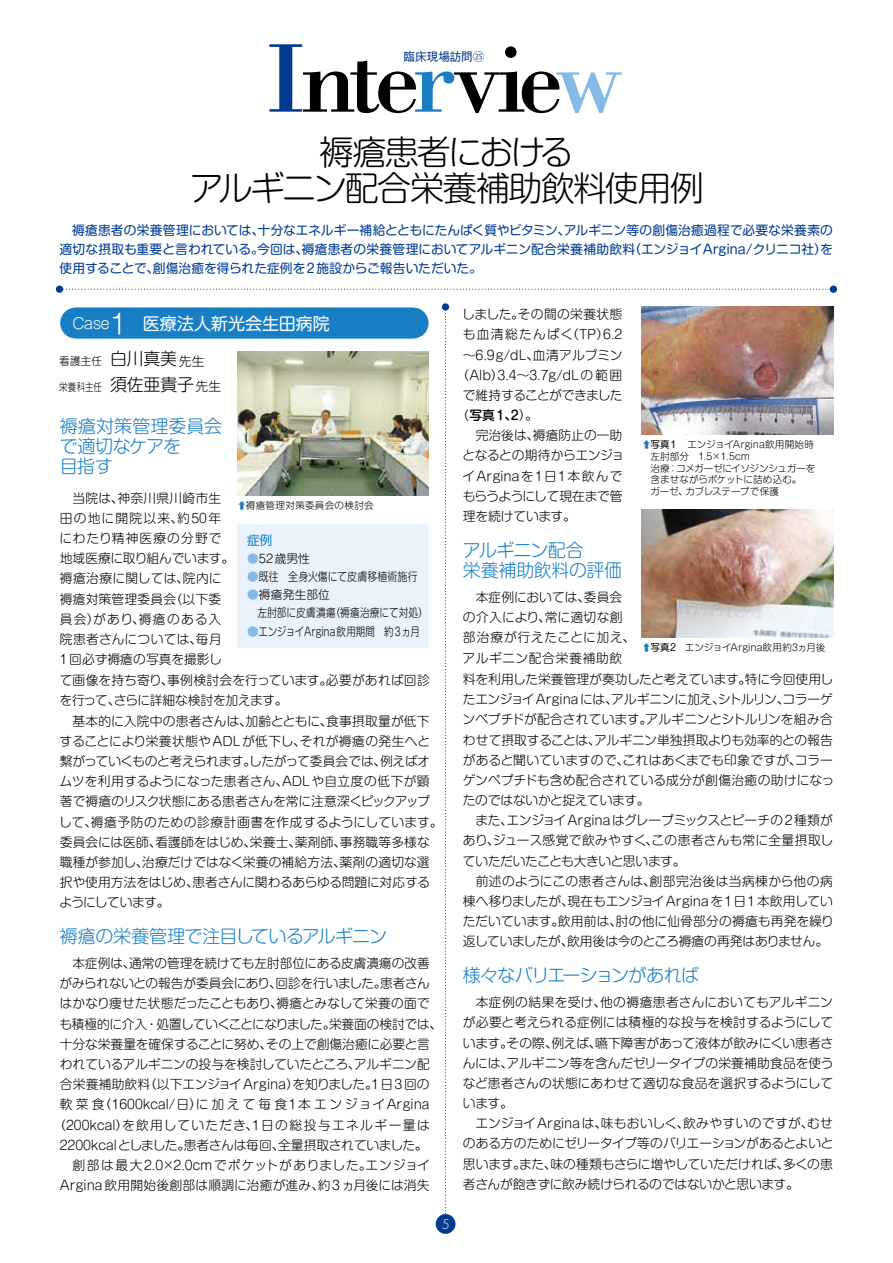
<style>
.page{position:relative;width:893px;height:1263px;background:#fff}
.page>*{position:absolute;margin:0;border:0;box-sizing:border-box;transform-origin:0 0}
.t1{font:300 34.05px/36.2px "Shin M Go Pr 6 N";letter-spacing:-.055em;color:#000;text-align:center}
.t2{font:300 18px/20.2px "Shin M Go Pr 6 N";letter-spacing:-.025em;color:#187fc4}
.t3{font:300 18px "Shin M Go Pr 6 N";letter-spacing:-.065em;color:#187fc4}
.t4{font:16.95px "Shin M Go Pr 6 N";color:#fff}
.t5{font:300 12.75px/20.2px "Shin M Go Pr 6 N";color:#000}
.t6{font:12.75px/19.2px "Shin M Go Pr 6 N";letter-spacing:-.01em;color:#003b90;text-align:justify}
.t7{font:300 12.75px/20.2px "Shin M Go Pr 6 N";letter-spacing:.02em;color:#000}
.t8{font:300 12.75px "Shin M Go Pr 6 N";letter-spacing:.1em;color:#000}
.t9{font:300 12.75px/20.2px "Shin M Go Pr 6 N";letter-spacing:.035em;color:#000}
.t10{font:300 12.75px "Shin M Go Pr 6 N";letter-spacing:-.025em;color:#000}
.t11{font:300 12.75px "Shin M Go Pr 6 N";letter-spacing:.07em;color:#000}
.t12{font:300 12.75px "Shin M Go Pr 6 N";letter-spacing:.03em;color:#000}
.t13{font:300 12.75px "Shin M Go Pr 6 N";letter-spacing:-.045em;color:#000}
.t14{font:300 12.75px "Shin M Go Pr 6 N";letter-spacing:-.03em;color:#000}
.t15{font:300 12.75px "Shin M Go Pr 6 N";letter-spacing:-.04em;color:#000}
.t16{font:300 12.75px "Shin M Go Pr 6 N";letter-spacing:-.02em;color:#000}
.t17{font:500 12.75px "Shin M Go Pr 6 N";color:#000}
.t18{font:12.75px "Shin M Go Pr 6 N";color:#187fc4}
.t19{font:300 12.75px "Futura Std";color:#fff}
.t20{font:300 11.7px/18px "Shin M Go Pr 6 N";letter-spacing:.005em;color:#000}
.t21{font:300 11.7px "Shin M Go Pr 6 N";letter-spacing:.005em;color:#000;scale:.81 1}
.t22{font:300 11.7px "Shin M Go Pr 6 N";letter-spacing:.005em;color:#000;scale:.85 1}
.t23{font:11.7px "Gothic MB101 Pr 6 N";letter-spacing:-.01em;color:#003b90}
.t24{font:300 10.65px "Shin M Go Pr 6 N";letter-spacing:.015em;color:#000;scale:.8 1}
.t25{font:300 10.65px "Shin M Go Pr 6 N";letter-spacing:.015em;color:#000}
.t26{font:300 9.6px/11.7px "Shin M Go Pr 6 N";color:#000}
.t27{font:300 9.6px "Shin M Go Pr 6 N";letter-spacing:.025em;color:#000}
.s1{font-family:"Koz Go Pr 6 N"}
.s2{font-weight:300;font-size:14.85px}
.s3{font-weight:300;font-size:26.4px}
.s4{font-size:16.95px}
.s5{font-size:12.75px}
.s6{font-family:"Koz Go Pr 6 N";font-weight:400;color:#187fc4}
.s7{color:#84bae5}
.s8{font-weight:300}
.s9{font-weight:400}
</style>
<div class="page">
<div style="left:436px;top:1214px;width:19px;height:20px;background:#003b90;border-radius:50%"></div>
<img style="left:237px;top:351px;width:191px;height:145px">
<img style="left:642px;top:307px;width:191px;height:127px">
<img style="left:642px;top:510px;width:191px;height:127px">
<svg style="left:63px;top:289px;width:767px;height:1px"></svg>
<div style="left:56px;top:286px;width:7px;height:7px;background:#003b90;border-radius:50%"></div>
<div style="left:830px;top:286px;width:7px;height:7px;background:#003b90;border-radius:50%"></div>
<div style="left:238px;top:525px;width:191px;height:123px;background:#eaf2fb"></div>
<svg style="left:445px;top:312px;width:1px;height:903px"></svg>
<div style="left:442px;top:303px;width:7px;height:8px;background:#003b90;border-radius:50%"></div>
<svg style="left:269px;top:44px;width:353px;height:69px"></svg>
<div style="left:60px;top:308px;width:369px;height:30px;background:#187fc4;border-radius:15px"></div>
<p class="t23" style="left:404px;top:47px;width:82px">臨床現場訪問<span class="s1">㉕</span></p>
<h1 class="t1" style="left:190px;top:132px;width:515px">褥瘡患者における<br>アルギニン配合栄養補助飲料使用例</h1>
<p class="t6" style="left:60px;top:220px;width:775px">　褥瘡患者の栄養管理においては、十分なエネルギー補給とともにたんぱく質やビタミン、アルギニン等の創傷治癒過程で必要な栄養素の適切な摂取も重要と言われている。今回は、褥瘡患者の栄養管理においてアルギニン配合栄養補助飲料（エンジョイArgina/クリニコ社）を使用することで、創傷治癒を得られた症例を2施設からご報告いただいた。</p>
<h3 class="t4" style="left:72px;top:310px;width:259px"><span class="s2">Case</span><span class="s3">1</span> 医療法人新光会生田病院</h3>
<p class="t25" style="left:59px;top:353px;width:147px">看護主任 <span class="s4">白川真美</span><span class="s5">先生</span></p>
<p class="t24" style="left:59px;top:378px;width:204px">栄養科主任 <span class="s4">須佐亜貴子</span><span class="s5">先生</span></p>
<h2 class="t2" style="left:60px;top:415px;width:164px">褥瘡対策管理委員会で適切なケアを<br>目指す</h2>
<p class="t7" style="left:59px;top:487px;width:176px;text-indent:13px">当院は、神奈川県川崎市生田の地に開院以来、約50年にわたり精神医療の分野で地域医療に取り組んでいます。褥瘡治療に関しては、院内に褥瘡対策管理委員会（以下委員会）があり、褥瘡のある入院患者さんについては、毎月<br>1回必ず褥瘡の写真を撮影し</p>
<p class="t27" style="left:237px;top:497px;width:138px"><span class="s6">⬆</span>褥瘡管理対策委員会の検討会</p>
<p class="t18" style="left:247px;top:530px;width:27px">症例</p>
<p class="t20" style="left:247px;top:549px;width:76px"><span class="s7">●</span>52歳男性　</p>
<p class="t22" style="left:247px;top:567px;width:202px"><span class="s7">●</span>既往　全身火傷にて皮膚移植術施行</p>
<p class="t20" style="left:257px;top:585px;width:172px;text-indent:-10px"><span class="s7">●</span>褥瘡発生部位<br>左肘部に皮膚潰瘍（褥瘡治療にて対処）</p>
<p class="t21" style="left:247px;top:622px;width:215px"><span class="s7">●</span>エンジョイArgina飲用期間　約3ヵ月</p>
<p class="t5" style="left:59px;top:669px;width:385px">て画像を持ち寄り、事例検討会を行っています。必要があれば回診を行って、さらに詳細な検討を加えます。<br>　基本的に入院中の患者さんは、加齢とともに、食事摂取量が低下することにより栄養状態やADLが低下し、それが褥瘡の発生へと繋がっていくものと考えられます。したがって委員会では、例えばオムツを利用するようになった患者さん、ADLや自立度の低下が顕著で褥瘡のリスク状態にある患者さんを常に注意深くピックアップして、褥瘡予防のための診療計画書を作成するようにしています。委員会には医師、看護師をはじめ、栄養士、薬剤師、事務職等多様な職種が参加し、治療だけではなく栄養の補給方法、薬剤の適切な選択や使用方法をはじめ、患者さんに関わるあらゆる問題に対応するようにしています。</p>
<h2 class="t2" style="left:60px;top:925px;width:329px">褥瘡の栄養管理で注目しているアルギニン</h2>
<p class="t5" style="left:73px;top:952px;width:359px">本症例は、通常の管理を続けても左肘部位にある皮膚潰瘍の改善</p>
<p class="t5" style="left:60px;top:972px;width:372px">がみられないとの報告が委員会にあり、回診を行いました。患者さん</p>
<p class="t5" style="left:60px;top:993px;width:372px">はかなり痩せた状態だったこともあり、褥瘡とみなして栄養の面で</p>
<p class="t10" style="left:60px;top:1013px;width:384px">も積極的に介入・処置していくことになりました。栄養面の検討では、</p>
<p class="t5" style="left:60px;top:1033px;width:371px">十分な栄養量を確保することに努め、その上で創傷治癒に必要と言</p>
<p class="t5" style="left:60px;top:1053px;width:371px">われているアルギニンの投与を検討していたところ、アルギニン配</p>
<p class="t5" style="left:60px;top:1073px;width:371px">合栄養補助飲料（以下エンジョイArgina）を知りました。1日3回の</p>
<p class="t8" style="left:60px;top:1094px;width:371px">軟菜食（1600kcal/日）に加えて毎食1本エンジョイArgina</p>
<p class="t8" style="left:53px;top:1114px;width:378px">（200kcal）を飲用していただき、1日の総投与エネルギー量は</p>
<p class="t5" style="left:60px;top:1134px;width:369px">2200kcalとしました。患者さんは毎回、全量摂取されていました。</p>
<p class="t11" style="left:60px;top:1155px;width:372px">　創部は最大2.0×2.0cmでポケットがありました。エンジョイ</p>
<p class="t5" style="left:60px;top:1174px;width:371px">Argina飲用開始後創部は順調に治癒が進み、約3ヵ月後には消失</p>
<p class="t19" style="left:442px;top:1216px;width:9px">5</p>
<p class="t12" style="left:462px;top:304px;width:162px">しました。その間の栄養状態</p>
<p class="t8" style="left:463px;top:324px;width:161px">も血清総たんぱく（TP）6.2</p>
<p class="t5" style="left:463px;top:344px;width:161px">～6.9g/dL、血清アルブミン</p>
<p class="t5" style="left:457px;top:364px;width:167px">（Alb）3.4～3.7g/dLの範囲</p>
<p class="t13" style="left:463px;top:385px;width:161px">で維持することができました</p>
<p class="t17" style="left:457px;top:405px;width:83px"><span class="s8">（</span>写真1、2<span class="s8">）。</span></p>
<p class="t5" style="left:463px;top:425px;width:161px">　完治後は、褥瘡防止の一助</p>
<p class="t14" style="left:462px;top:445px;width:163px">となるとの期待からエンジョ</p>
<p class="t8" style="left:463px;top:466px;width:162px">イArginaを1日1本飲んで</p>
<p class="t15" style="left:463px;top:486px;width:161px">もらうようにして現在まで管</p>
<p class="t16" style="left:463px;top:506px;width:114px">理を続けています。</p>
<h2 class="t2" style="left:463px;top:539px;width:161px">アルギニン配合<br>栄養補助飲料の評価</h2>
<p class="t9" style="left:463px;top:586px;width:174px">　本症例においては、委員会の介入により、常に適切な創部治療が行えたことに加え、アルギニン配合栄養補助飲</p>
<p class="t5" style="left:462px;top:668px;width:373px">料を利用した栄養管理が奏功したと考えています。特に今回使用したエンジョイArginaには、アルギニンに加え、シトルリン、コラーゲンペプチドが配合されています。アルギニンとシトルリンを組み合わせて摂取することは、アルギニン単独摂取よりも効率的との報告があると聞いていますので、これはあくまでも印象ですが、コラーゲンペプチドも含め配合されている成分が創傷治癒の助けになったのではないかと捉えています。<br>　また、エンジョイArginaはグレープミックスとピーチの2種類があり、ジュース感覚で飲みやすく、この患者さんも常に全量摂取していただいたことも大きいと思います。<br>　前述のようにこの患者さんは、創部完治後は当病棟から他の病棟へ移りましたが、現在もエンジョイArginaを1日1本飲用していただいています。飲用前は、肘の他に仙骨部分の褥瘡も再発を繰り返していましたが、飲用後は今のところ褥瘡の再発はありません。</p>
<h2 class="t3" style="left:463px;top:961px;width:238px">様々なバリエーションがあれば</h2>
<p class="t5" style="left:463px;top:991px;width:372px">　本症例の結果を受け、他の褥瘡患者さんにおいてもアルギニンが必要と考えられる症例には積極的な投与を検討するようにしています。その際、例えば、嚥下障害があって液体が飲みにくい患者さんには、アルギニン等を含んだゼリータイプの栄養補助食品を使うなど患者さんの状態にあわせて適切な食品を選択するようにしています。<br>　エンジョイArginaは、味もおいしく、飲みやすいのですが、むせのある方のためにゼリータイプ等のバリエーションがあるとよいと思います。また、味の種類もさらに増やしていただければ、多くの患者さんが飽きずに飲み続けられるのではないかと思います。</p>
<p class="t26" style="left:650px;top:438px;width:167px;text-indent:-9px"><span class="s6">⬆</span><span class="s9">写真１　</span>エンジョイArgina飲用開始時左肘部分　1.5×1.5cm<br>治療：コメガーゼにイソジンシュガーを含ませながらポケットに詰め込む。<br>ガーゼ、カブレステープで保護</p>
<p class="t26" style="left:642px;top:641px;width:185px"><span class="s6">⬆</span><span class="s9">写真2　</span>エンジョイArgina飲用約3ヵ月後</p>
</div>
